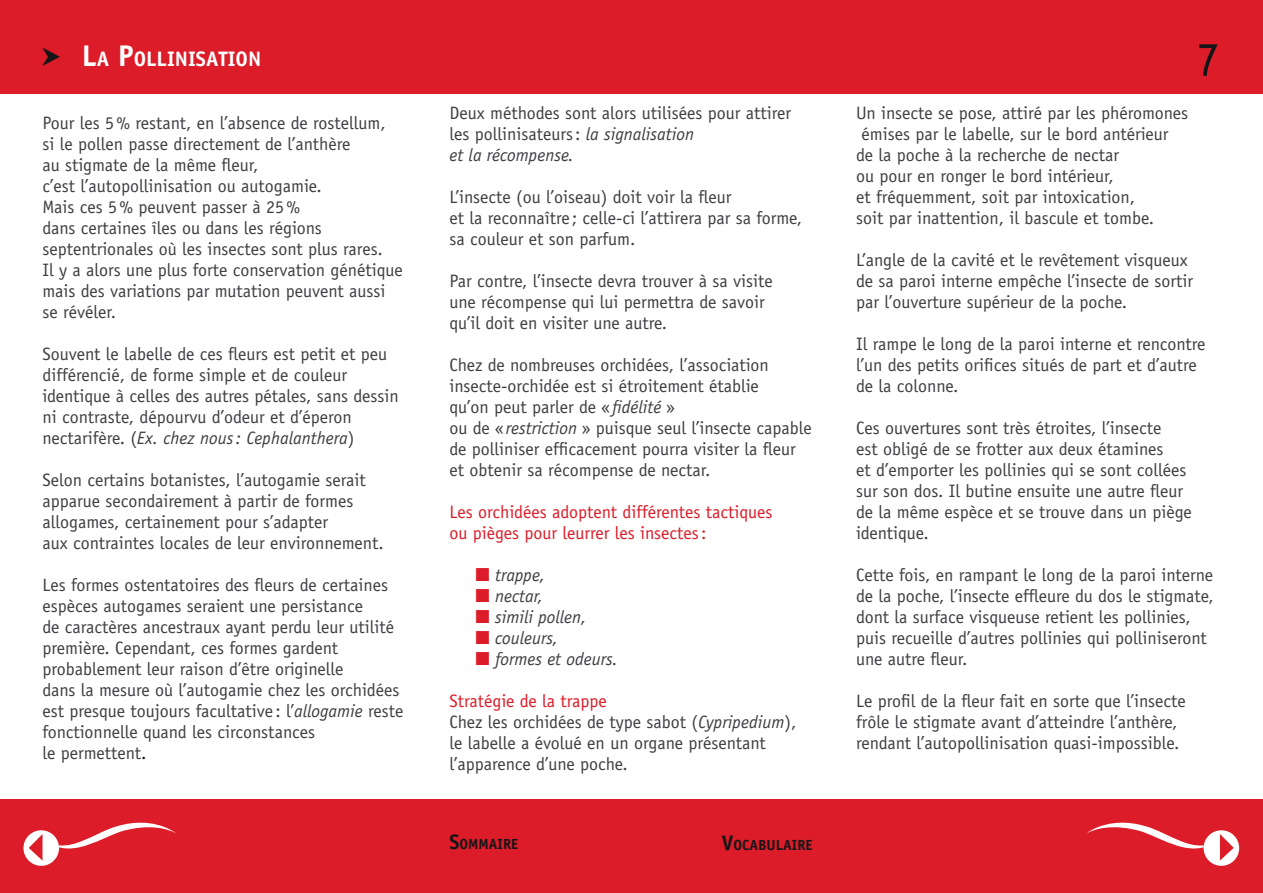
<style>
.page{position:relative;width:1263px;height:893px;background:#fff}
.page>*{position:absolute;margin:0;border:0;box-sizing:border-box;transform-origin:0 0}
.t1{font:300 52.5px "Triplex";color:#151518}
.t2{font:700 21px "Officina Sans";color:#fff}
.t3{font:18px/21px "Officina Sans";color:#3f3e42}
.t4{font:18px/21px "Officina Sans";color:#dc1c29}
.t5{font:italic 18px/21px "Officina Sans";color:#3f3e42}
.t6{font:700 14.7px "Officina Sans";color:#151518}
.s1{font-family:"Pointers";font-weight:400;font-size:30px;color:#151518}
.s2{font-size:30px}
.s3{font-style:italic}
.s4{color:#151518}
.s5{font-family:"Fn T Basic Shapes 1";font-style:normal;color:#dc1c29}
.s6{color:#dc1c29}
.s7{font-size:21px}
</style>
<div class="page">
<div style="left:0;top:0;width:1263px;height:94px;background:#dc1c29"></div>
<div style="left:0;top:799px;width:1263px;height:94px;background:#dc1c29"></div>
<div style="left:23px;top:830px;width:36px;height:36px;background:#fff;border-radius:50%"></div>
<svg style="left:59px;top:822px;width:116px;height:27px"></svg>
<svg style="left:29px;top:834px;width:14px;height:27px"></svg>
<div style="left:1203px;top:830px;width:36px;height:36px;background:#fff;border-radius:50%"></div>
<svg style="left:1087px;top:822px;width:117px;height:30px"></svg>
<svg style="left:1220px;top:834px;width:14px;height:26px"></svg>
<p class="t2" style="left:43px;top:46px;width:220px"><span class="s1">b</span> <span class="s2">L</span>A <span class="s2">P</span>OLLINISATION</p>
<p class="t3" style="left:43px;top:113px;width:362px">Pour les 5 % restant, en l’absence de rostellum,<br>si le pollen passe directement de l’anthère<br>au stigmate de la même fleur,<br>c’est l’autopollinisation ou autogamie.<br>Mais ces 5 % peuvent passer à 25 %<br>dans certaines îles ou dans les régions septentrionales où les insectes sont plus rares.<br>Il y a alors une plus forte conservation génétique mais des variations par mutation peuvent aussi se révéler.</p>
<p class="t3" style="left:43px;top:344px;width:358px">Souvent le labelle de ces fleurs est petit et peu différencié, de forme simple et de couleur identique à celles des autres pétales, sans dessin ni contraste, dépourvu d’odeur et d’éperon nectarifère. (<span class="s3">Ex. chez nous : Cephalanthera</span>)</p>
<p class="t3" style="left:43px;top:470px;width:343px">Selon certains botanistes, l’autogamie serait apparue secondairement à partir de formes allogames, certainement pour s’adapter<br>aux contraintes locales de leur environnement.</p>
<p class="t3" style="left:43px;top:575px;width:362px">Les formes ostentatoires des fleurs de certaines espèces autogames seraient une persistance<br>de caractères ancestraux ayant perdu leur utilité première. Cependant, ces formes gardent probablement leur raison d’être originelle<br>dans la mesure où l’autogamie chez les orchidées est presque toujours facultative : l’<span class="s3">allogamie</span> reste fonctionnelle quand les circonstances<br>le permettent<span class="s4">.</span></p>
<p class="t3" style="left:449px;top:102px;width:343px">Deux méthodes sont alors utilisées pour attirer les pollinisateurs : <span class="s3">la signalisation<br>et la récompense.</span></p>
<p class="t3" style="left:449px;top:186px;width:354px">L’insecte (ou l’oiseau) doit voir la fleur<br>et la reconnaître ; celle-ci l’attirera par sa forme, sa couleur et son parfum.</p>
<p class="t3" style="left:449px;top:270px;width:325px">Par contre, l’insecte devra trouver à sa visite une récompense qui lui permettra de savoir qu’il doit en visiter une autre.</p>
<p class="t3" style="left:449px;top:354px;width:364px">Chez de nombreuses orchidées, l’association insecte-orchidée est si étroitement établie<br>qu’on peut parler de « <span class="s3">fidélité</span> »<br>ou de « <span class="s3">restriction</span> » puisque seul l’insecte capable de polliniser efficacement pourra visiter la fleur et obtenir sa récompense de nectar.</p>
<p class="t4" style="left:449px;top:501px;width:325px">Les orchidées adoptent différentes tactiques ou pièges pour leurrer les insectes :</p>
<p class="t5" style="left:476px;top:564px;width:143px"><span class="s5">C</span> trappe,<br><span class="s5">C</span> nectar,<br><span class="s5">C</span> simili pollen,<br><span class="s5">C</span> couleurs,<br><span class="s5">C</span> formes et odeurs.</p>
<p class="t3" style="left:449px;top:690px;width:348px"><span class="s6">Stratégie de la trappe<br></span>Chez les orchidées de type sabot (<span class="s3">Cypripedium</span>), le labelle a évolué en un organe présentant l’apparence d’une poche.</p>
<p class="t6" style="left:449px;top:835px;width:70px"><span class="s7">S</span>OMMAIRE</p>
<p class="t6" style="left:722px;top:835px;width:92px"><span class="s7">V</span>OCABULAIRE</p>
<h1 class="t1" style="left:1197px;top:23px;width:25px">7</h1>
<p class="t3" style="left:856px;top:102px;width:334px">Un insecte se pose, attiré par les phéromones émises par le labelle, sur le bord antérieur<br>de la poche à la recherche de nectar<br>ou pour en ronger le bord intérieur,<br>et fréquemment, soit par intoxication,<br>soit par inattention, il bascule et tombe.</p>
<p class="t3" style="left:856px;top:249px;width:339px">L’angle de la cavité et le revêtement visqueux de sa paroi interne empêche l’insecte de sortir par l’ouverture supérieur de la poche.</p>
<p class="t3" style="left:856px;top:333px;width:351px">Il rampe le long de la paroi interne et rencontre l’un des petits orifices situés de part et d’autre de la colonne.</p>
<p class="t3" style="left:856px;top:418px;width:337px">Ces ouvertures sont très étroites, l’insecte<br>est obligé de se frotter aux deux étamines<br>et d’emporter les pollinies qui se sont collées sur son dos. Il butine ensuite une autre fleur de la même espèce et se trouve dans un piège identique.</p>
<p class="t3" style="left:856px;top:565px;width:359px">Cette fois, en rampant le long de la paroi interne de la poche, l’insecte effleure du dos le stigmate, dont la surface visqueuse retient les pollinies, puis recueille d’autres pollinies qui polliniseront une autre fleur.</p>
<p class="t3" style="left:856px;top:691px;width:331px">Le profil de la fleur fait en sorte que l’insecte frôle le stigmate avant d’atteindre l’anthère, rendant l’autopollinisation quasi-impossible.</p>
</div>
